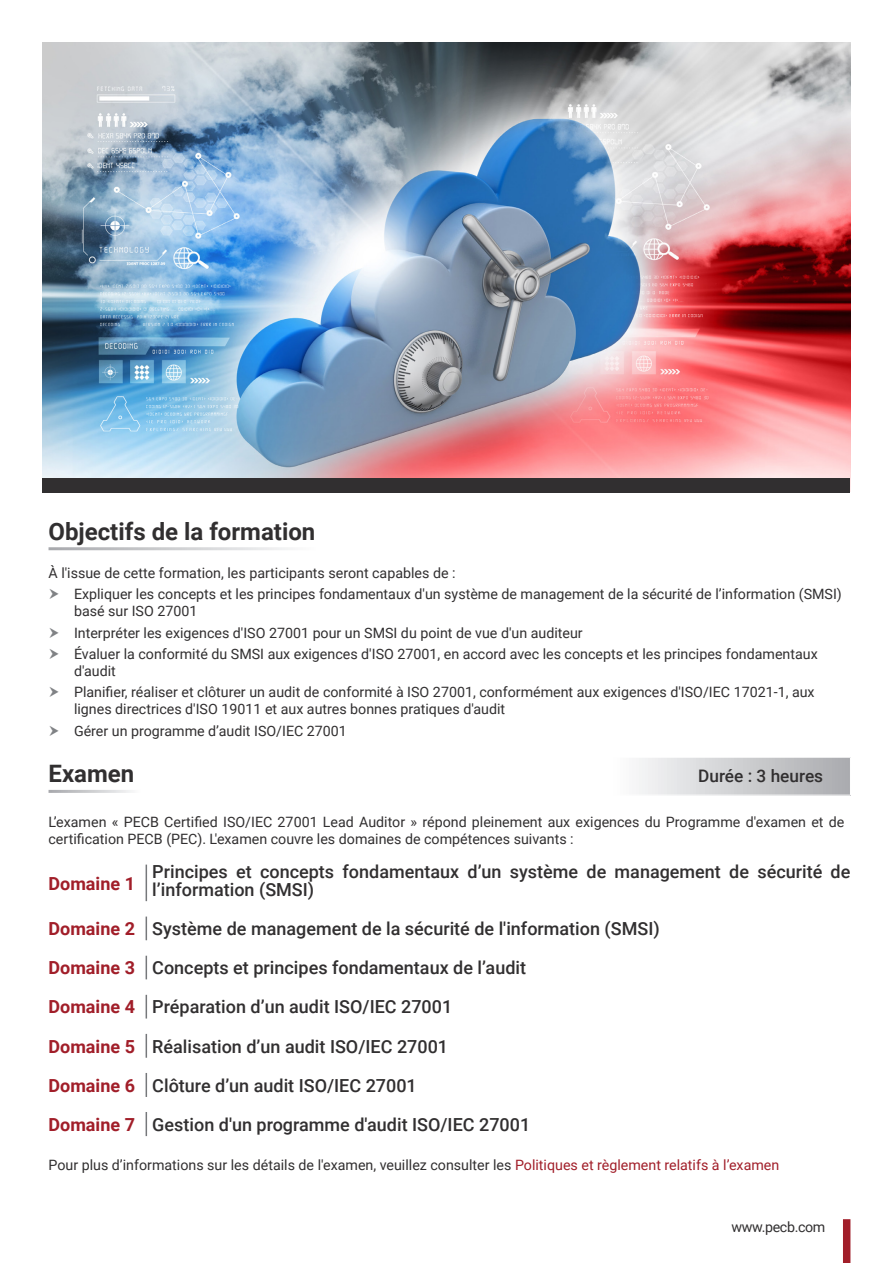
<style>
.page{position:relative;width:893px;height:1263px;background:#fff}
.page>*{position:absolute;margin:0;border:0;box-sizing:border-box;transform-origin:0 0}
.t1{font:700 24px "Roboto";color:#312f30}
.t2{font:500 18px/18px "Roboto";color:#312f30}
.t3{font:700 18px "Roboto";color:#a11e29}
.t4{font:500 17.25px "Roboto";color:#312f30}
.Bullet_Points{font:14.25px/17.1px "Roboto";color:#312f30}
.Bullet_Points-2{font:14.25px "Roboto";letter-spacing:-.025em;color:#312f30}
.s1{color:#a11e29}
</style>
<div class="page">
<img style="left:43px;top:43px;width:807px;height:435px">
<div style="left:43px;top:478px;width:807px;height:15px;background:#312f30"></div>
<svg style="left:639px;top:758px;width:211px;height:37px;background:#cecfd1"></svg>
<hr style="left:146px;top:864px;width:1px;height:37px;background:#76787b">
<svg style="left:146px;top:916px;width:1px;height:24px"></svg>
<svg style="left:146px;top:955px;width:1px;height:24px"></svg>
<svg style="left:146px;top:994px;width:1px;height:25px"></svg>
<svg style="left:146px;top:1034px;width:1px;height:24px"></svg>
<svg style="left:146px;top:1073px;width:1px;height:24px"></svg>
<svg style="left:146px;top:1112px;width:1px;height:24px"></svg>
<div style="left:843px;top:1219px;width:7px;height:44px;background:#a11e29"></div>
<p class="t1" style="left:49px;top:514px;width:268px">Objectifs de la formation</p>
<p class="Bullet_Points" style="left:49px;top:563px;width:409px">À l'issue de cette formation, les participants seront capables de :</p>
<p class="Bullet_Points" style="left:74px;top:585px;width:769px">Expliquer les concepts et les principes fondamentaux d'un système de management de la sécurité de l’information (SMSI) basé sur ISO 27001</p>
<p class="Bullet_Points" style="left:74px;top:623px;width:510px">Interpréter les exigences d'ISO 27001 pour un SMSI du point de vue d'un auditeur</p>
<p class="Bullet_Points" style="left:74px;top:645px;width:745px">Évaluer la conformité du SMSI aux exigences d'ISO 27001, en accord avec les concepts et les principes fondamentaux d'audit</p>
<p class="Bullet_Points" style="left:74px;top:683px;width:742px">Planifier, réaliser et clôturer un audit de conformité à ISO 27001, conformément aux exigences d'ISO/IEC 17021-1, aux lignes directrices d'ISO 19011 et aux autres bonnes pratiques d'audit</p>
<p class="Bullet_Points" style="left:74px;top:722px;width:274px">Gérer un programme d’audit ISO/IEC 27001</p>
<p class="t1" style="left:49px;top:757px;width:87px">Examen</p>
<p class="t4" style="left:698px;top:763px;width:127px">Durée : 3 heures</p>
<p class="Bullet_Points" style="left:49px;top:813px;width:797px;line-height:16.5px">L’examen « PECB Certified ISO/IEC 27001 Lead Auditor » répond pleinement aux exigences du Programme d'examen et de certification PECB (PEC). L'examen couvre les domaines de compétences suivants :</p>
<p class="t3" style="left:49px;top:871px;width:88px">Domaine 1</p>
<p class="t2" style="left:152px;top:862px;width:700px">Principes et concepts fondamentaux d’un système de management de sécurité de l’information (SMSI)</p>
<p class="t3" style="left:49px;top:916px;width:88px">Domaine 2</p>
<p class="t2" style="left:152px;top:919px;width:509px">Système de management de la sécurité de l'information (SMSI)</p>
<p class="t3" style="left:49px;top:955px;width:88px">Domaine 3</p>
<p class="t2" style="left:152px;top:958px;width:375px">Concepts et principes fondamentaux de l’audit</p>
<p class="t3" style="left:49px;top:994px;width:88px">Domaine 4</p>
<p class="t2" style="left:152px;top:997px;width:301px">Préparation d’un audit ISO/IEC 27001</p>
<p class="t3" style="left:49px;top:1033px;width:88px">Domaine 5</p>
<p class="t2" style="left:152px;top:1036px;width:297px">Réalisation d’un audit ISO/IEC 27001</p>
<p class="t3" style="left:49px;top:1073px;width:88px">Domaine 6</p>
<p class="t2" style="left:152px;top:1075px;width:266px">Clôture d’un audit ISO/IEC 27001</p>
<p class="t3" style="left:49px;top:1112px;width:88px">Domaine 7</p>
<p class="t2" style="left:152px;top:1115px;width:379px">Gestion d'un programme d'audit ISO/IEC 27001</p>
<p class="Bullet_Points" style="left:49px;top:1156px;width:732px">Pour plus d’informations sur les détails de l'examen, veuillez consulter les <span class="s1">Politiques et règlement relatifs à l’examen</span></p>
<p class="Bullet_Points-2" style="left:731px;top:1217px;width:95px">www.pecb.com</p>
</div>
